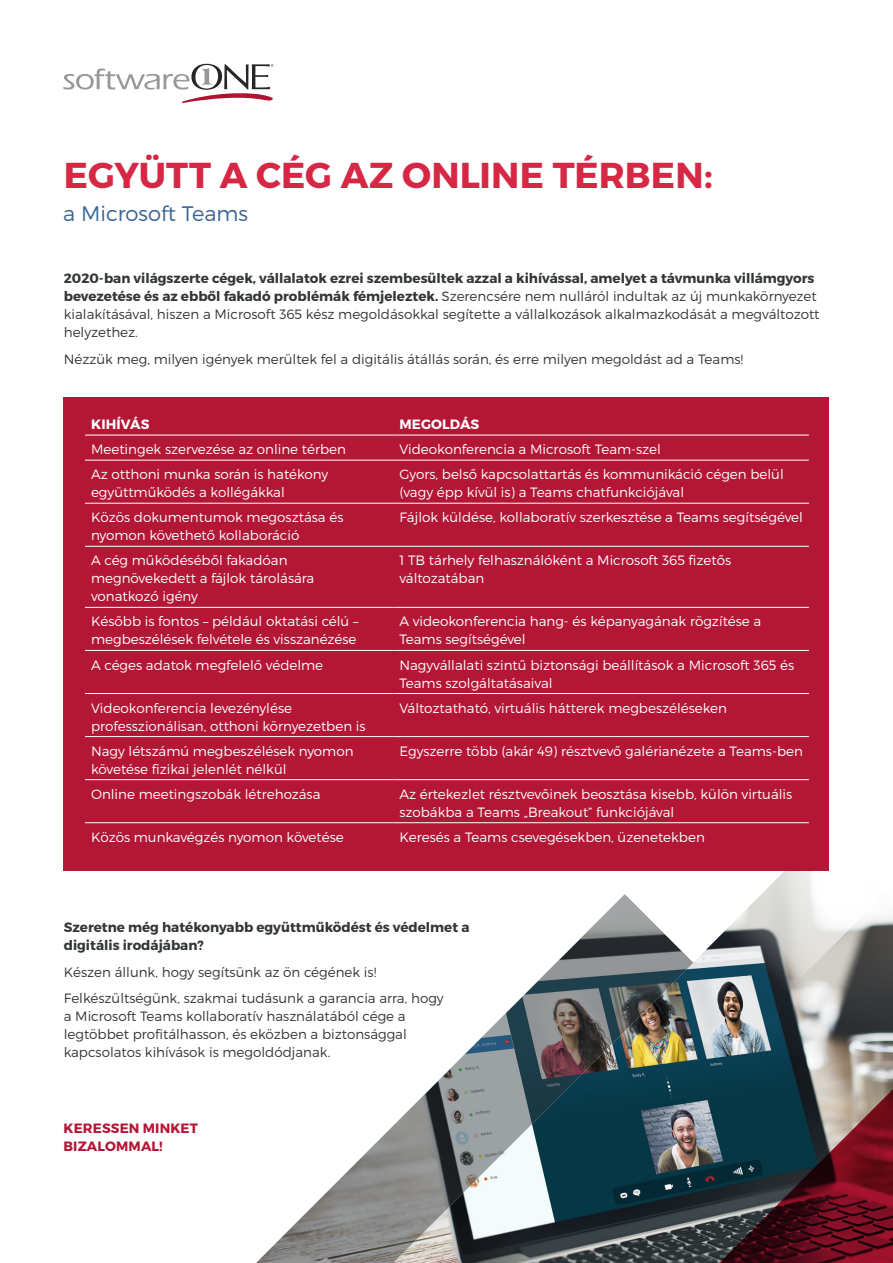
<style>
.page{position:relative;width:893px;height:1263px;background:#fff}
.page>*{position:absolute;margin:0;border:0;box-sizing:border-box;transform-origin:0 0}
.Headline_-_Red__28_3{font:700 36px "Montserrat";letter-spacing:.005em;color:#d62744}
.Subtitle_-_Blue__14{font:300 21px "Montserrat";color:#386493}
.Body_Text__9_11{font:300 13.5px/18px "Montserrat";color:#fff}
.Body_Text__9_11-2{font:300 13.5px/18px "Montserrat";color:#333739}
.Body_Text__9_11-3{font:700 13.5px/18px "Montserrat";color:#333739}
.Body_Text__9_11-4{font:700 13.5px/18px "Montserrat";letter-spacing:.01em;color:#b41736}
.Body_Text__9_11-5{font:700 13.5px "Montserrat";letter-spacing:.01em;color:#fff}
.s1{font-weight:700}
</style>
<div class="page">
<svg style="left:63px;top:64px;width:211px;height:39px"></svg>
<svg style="left:693px;top:962px;width:200px;height:301px;background:#53464f"></svg>
<svg style="left:694px;top:871px;width:199px;height:152px"></svg>
<img style="left:256px;top:894px;width:437px;height:369px">
<div style="left:64px;top:397px;width:765px;height:474px;background:#b41736"></div>
<hr style="left:85px;top:435px;width:308px;height:1px;background:#fff">
<hr style="left:393px;top:435px;width:416px;height:1px;background:#fff">
<hr style="left:85px;top:460px;width:308px;height:1px;background:#fff">
<hr style="left:393px;top:460px;width:416px;height:1px;background:#fff">
<hr style="left:85px;top:503px;width:308px;height:1px;background:#fff">
<hr style="left:393px;top:503px;width:416px;height:1px;background:#fff">
<hr style="left:85px;top:546px;width:308px;height:1px;background:#fff">
<hr style="left:393px;top:546px;width:416px;height:1px;background:#fff">
<hr style="left:85px;top:607px;width:308px;height:1px;background:#fff">
<hr style="left:393px;top:607px;width:416px;height:1px;background:#fff">
<hr style="left:85px;top:650px;width:308px;height:1px;background:#fff">
<hr style="left:393px;top:650px;width:416px;height:1px;background:#fff">
<hr style="left:85px;top:693px;width:308px;height:1px;background:#fff">
<hr style="left:393px;top:693px;width:416px;height:1px;background:#fff">
<hr style="left:85px;top:736px;width:308px;height:1px;background:#fff">
<hr style="left:393px;top:736px;width:416px;height:1px;background:#fff">
<hr style="left:85px;top:779px;width:308px;height:1px;background:#fff">
<hr style="left:393px;top:779px;width:416px;height:1px;background:#fff">
<hr style="left:85px;top:822px;width:308px;height:1px;background:#fff">
<hr style="left:393px;top:822px;width:416px;height:1px;background:#fff">
<p class="Headline_-_Red__28_3" style="left:64px;top:153px;width:650px">EGYÜTT A CÉG AZ ONLINE TÉRBEN:</p>
<p class="Subtitle_-_Blue__14" style="left:63px;top:201px;width:186px">a Microsoft Teams</p>
<p class="Body_Text__9_11-2" style="left:64px;top:269px;width:757px"><span class="s1">2020-ban világszerte cégek, vállalatok ezrei szembesültek azzal a kihívással, amelyet a távmunka villámgyors bevezetése és az ebből fakadó problémák fémjeleztek.</span> Szerencsére nem nulláról indultak az új munkakörnyezet kialakításával, hiszen a Microsoft 365 kész megoldásokkal segítette a vállalkozások alkalmazkodását a megváltozott helyzethez.</p>
<p class="Body_Text__9_11-2" style="left:64px;top:350px;width:681px">Nézzük meg, milyen igények merültek fel a digitális átállás során, és erre milyen megoldást ad a Teams!</p>
<p class="Body_Text__9_11-5" style="left:91px;top:416px;width:60px">KIHÍVÁS</p>
<p class="Body_Text__9_11-5" style="left:399px;top:416px;width:81px">MEGOLDÁS</p>
<p class="Body_Text__9_11" style="left:91px;top:440px;width:256px">Meetingek szervezése az online térben</p>
<p class="Body_Text__9_11" style="left:399px;top:440px;width:263px">Videokonferencia a Microsoft Team-szel</p>
<p class="Body_Text__9_11" style="left:91px;top:465px;width:239px">Az otthoni munka során is hatékony együttműködés a kollégákkal</p>
<p class="Body_Text__9_11" style="left:399px;top:465px;width:386px">Gyors, belső kapcsolattartás és kommunikáció cégen belül (vagy épp kívül is) a Teams chatfunkciójával</p>
<p class="Body_Text__9_11" style="left:91px;top:508px;width:254px">Közös dokumentumok megosztása és nyomon követhető kollaboráció</p>
<p class="Body_Text__9_11" style="left:399px;top:508px;width:405px">Fájlok küldése, kollaboratív szerkesztése a Teams segítségével</p>
<p class="Body_Text__9_11" style="left:91px;top:551px;width:225px">A cég működéséből fakadóan megnövekedett a fájlok tárolására vonatkozó igény</p>
<p class="Body_Text__9_11" style="left:399px;top:551px;width:333px">1 TB tárhely felhasználóként a Microsoft 365 fizetős változatában</p>
<p class="Body_Text__9_11" style="left:91px;top:612px;width:269px">Később is fontos – például oktatási célú – megbeszélések felvétele és visszanézése</p>
<p class="Body_Text__9_11" style="left:399px;top:612px;width:363px">A videokonferencia hang- és képanyagának rögzítése a<br>Teams segítségével</p>
<p class="Body_Text__9_11" style="left:91px;top:655px;width:234px">A céges adatok megfelelő védelme</p>
<p class="Body_Text__9_11" style="left:399px;top:655px;width:396px">Nagyvállalati szintű biztonsági beállítások a Microsoft 365 és<br>Teams szolgáltatásaival</p>
<p class="Body_Text__9_11" style="left:91px;top:698px;width:276px">Videokonferencia levezénylése professzionálisan, otthoni környezetben is</p>
<p class="Body_Text__9_11" style="left:399px;top:698px;width:329px">Változtatható, virtuális hátterek megbeszéléseken</p>
<p class="Body_Text__9_11" style="left:91px;top:742px;width:264px">Nagy létszámú megbeszélések nyomon követése fizikai jelenlét nélkül</p>
<p class="Body_Text__9_11" style="left:399px;top:742px;width:405px">Egyszerre több (akár 49) résztvevő galérianézete a Teams-ben</p>
<p class="Body_Text__9_11" style="left:91px;top:785px;width:231px">Online meetingszobák létrehozása</p>
<p class="Body_Text__9_11" style="left:399px;top:785px;width:394px">Az értekezlet résztvevőinek beosztása kisebb, külön virtuális szobákba a Teams „Breakout” funkciójával</p>
<p class="Body_Text__9_11" style="left:91px;top:828px;width:254px">Közös munkavégzés nyomon követése</p>
<p class="Body_Text__9_11" style="left:399px;top:828px;width:307px">Keresés a Teams csevegésekben, üzenetekben</p>
<p class="Body_Text__9_11-3" style="left:64px;top:918px;width:407px">Szeretne még hatékonyabb együttműködést és védelmet a digitális irodájában?</p>
<p class="Body_Text__9_11-2" style="left:64px;top:962px;width:314px">Készen állunk, hogy segítsünk az ön cégének is!</p>
<p class="Body_Text__9_11-2" style="left:64px;top:989px;width:381px">Felkészültségünk, szakmai tudásunk a garancia arra, hogy a Microsoft Teams kollaboratív használatából cége a legtöbbet profitálhasson, és eközben a biztonsággal kapcsolatos kihívások is megoldódjanak.</p>
<p class="Body_Text__9_11-4" style="left:63px;top:1119px;width:136px">KERESSEN MINKET<br>BIZALOMMAL!</p>
</div>
